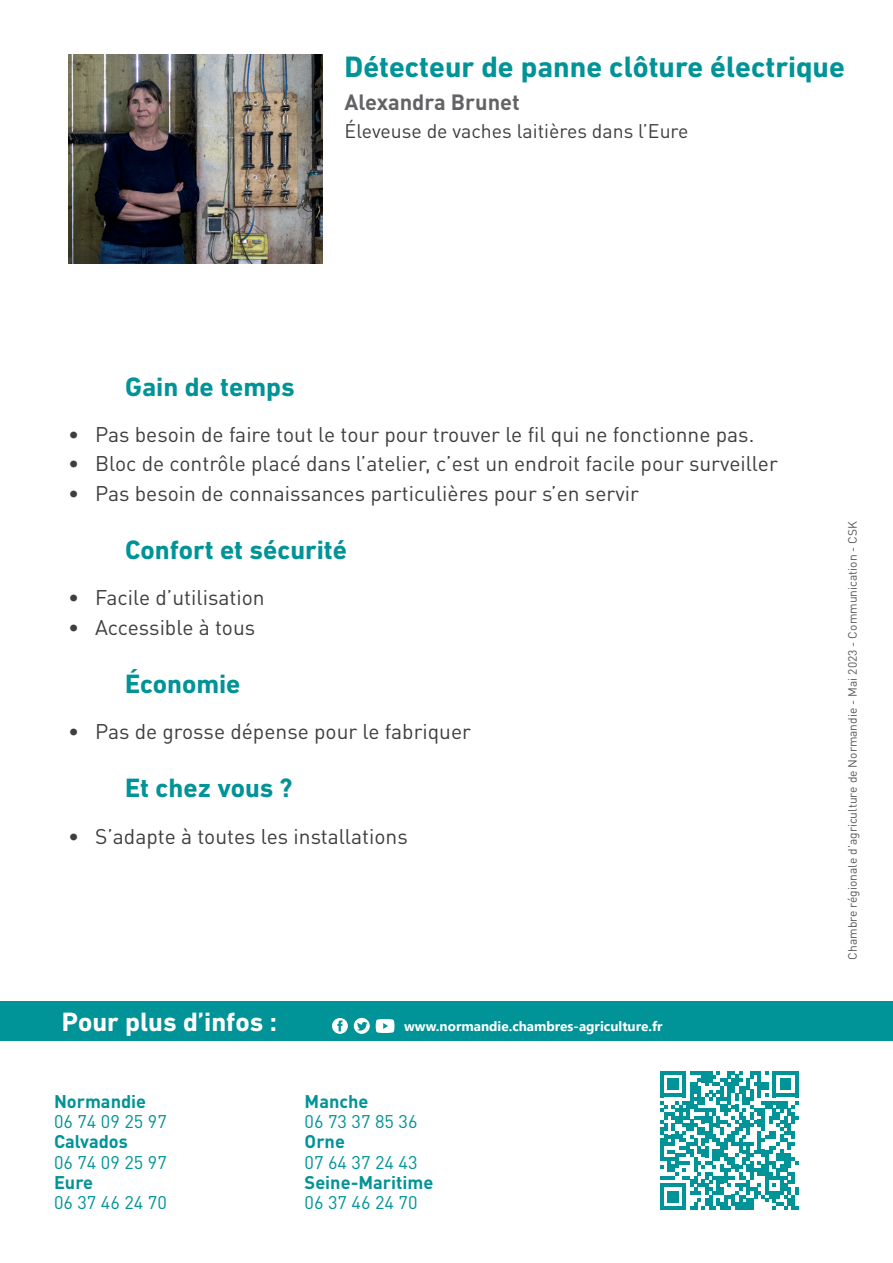
<style>
.page{position:relative;width:893px;height:1263px;background:#fff}
.page>*{position:absolute;margin:0;border:0;box-sizing:border-box;transform-origin:0 0}
.t1{font:700 30px "DIN Next LT Pro";color:#009397}
.t2{font:700 27px "DIN Next LT Pro";color:#009397}
.t3{font:700 27px "DIN Next LT Pro";color:#fff}
.t4{font:700 21.9px "DINOT";color:#636366}
.t5{font:21px "DINOT";color:#3e3e3f}
.t6{font:19.5px "DINOT";color:#3e3e3f}
.t7{font:18.15px "DINOT";color:#009397}
.t8{font:700 18.15px "DINOT";color:#009397}
.t9{font:700 13.5px "Segoe UI";color:#fff}
.t10{font:12px "DINOT";color:#57585a}
</style>
<div class="page">
<div style="left:0;top:1001px;width:893px;height:39px;background:#009397"></div>
<svg style="left:332px;top:1018px;width:16px;height:16px"></svg>
<svg style="left:354px;top:1018px;width:16px;height:16px"></svg>
<svg style="left:376px;top:1019px;width:18px;height:14px"></svg>
<svg style="left:660px;top:1071px;width:139px;height:139px"></svg>
<img style="left:68px;top:54px;width:255px;height:210px">
<h1 class="t1" style="left:344px;top:49px;width:502px">Détecteur de panne clôture électrique</h1>
<p class="t4" style="left:344px;top:88px;width:177px">Alexandra Brunet</p>
<p class="t6" style="left:345px;top:119px;width:346px">Éleveuse de vaches laitières dans l’Eure</p>
<p class="t2" style="left:125px;top:371px;width:171px">Gain de temps</p>
<p class="t5" style="left:68px;top:421px;width:688px">• Pas besoin de faire tout le tour pour trouver le fil qui ne fonctionne pas.</p>
<p class="t5" style="left:68px;top:451px;width:711px">• Bloc de contrôle placé dans l’atelier, c’est un endroit facile pour surveiller</p>
<p class="t5" style="left:68px;top:480px;width:572px">• Pas besoin de connaissances particulières pour s’en servir</p>
<p class="t2" style="left:125px;top:534px;width:224px">Confort et sécurité</p>
<p class="t5" style="left:68px;top:585px;width:198px">• Facile d’utilisation</p>
<p class="t5" style="left:68px;top:614px;width:189px">• Accessible à tous</p>
<p class="t2" style="left:125px;top:668px;width:117px">Économie</p>
<p class="t5" style="left:68px;top:718px;width:404px">• Pas de grosse dépense pour le fabriquer</p>
<p class="t2" style="left:125px;top:772px;width:169px">Et chez vous ?</p>
<p class="t5" style="left:68px;top:823px;width:341px">• S’adapte à toutes les installations</p>
<p class="t3" style="left:62px;top:1006px;width:217px">Pour plus d’infos :</p>
<p class="t9" style="left:404px;top:1013px;width:260px">www.normandie.chambres-agriculture.fr</p>
<p class="t8" style="left:54px;top:1089px;width:94px">Normandie</p>
<p class="t7" style="left:54px;top:1110px;width:114px">06 74 09 25 97</p>
<p class="t8" style="left:54px;top:1130px;width:75px">Calvados</p>
<p class="t7" style="left:54px;top:1151px;width:114px">06 74 09 25 97</p>
<p class="t8" style="left:54px;top:1170px;width:41px">Eure</p>
<p class="t7" style="left:54px;top:1191px;width:114px">06 37 46 24 70</p>
<p class="t8" style="left:305px;top:1089px;width:65px">Manche</p>
<p class="t7" style="left:305px;top:1110px;width:114px">06 73 37 85 36</p>
<p class="t8" style="left:305px;top:1130px;width:42px">Orne</p>
<p class="t7" style="left:305px;top:1151px;width:114px">07 64 37 24 43</p>
<p class="t8" style="left:305px;top:1170px;width:130px">Seine-Maritime</p>
<p class="t7" style="left:305px;top:1191px;width:114px">06 37 46 24 70</p>
<p class="t10" style="left:845px;top:959px;width:440px;rotate:-90deg">Chambre régionale d’agriculture de Normandie - Mai 2023 - Communication - CSK</p>
</div>
